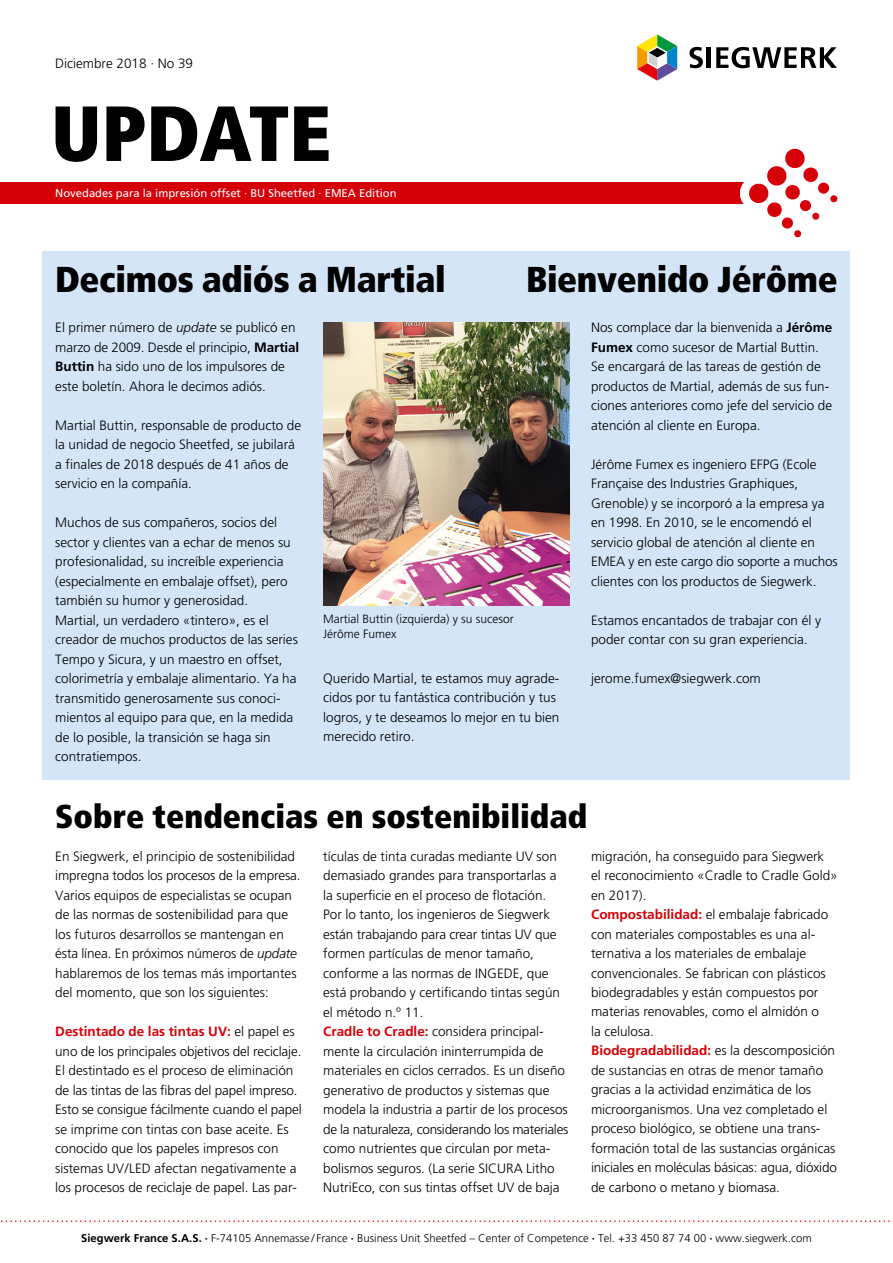
<style>
.page{position:relative;width:893px;height:1263px;background:#fff}
.page>*{position:absolute;margin:0;border:0;box-sizing:border-box;transform-origin:0 0}
.t1{font:900 condensed 78px "Frutiger";color:#000}
.t2{font:900 condensed 36px "Frutiger";letter-spacing:-.01em;color:#000}
.t3{font:900 condensed 33px "Frutiger";color:#000}
.t4{font:300 13.5px/19.5px "Frutiger";color:#000}
.t5{font:300 12px/14.4px "Frutiger";color:#000}
.t6{font:300 11.25px "Frutiger";letter-spacing:.005em;color:#000}
.t7{font:11.25px "Frutiger";color:#fff}
.s1{font-weight:700}
.s2{font-style:italic}
.s3{font-weight:700;color:#d50008}
</style>
<div class="page">
<svg style="left:637px;top:34px;width:41px;height:47px"></svg>
<svg style="left:689px;top:47px;width:14px;height:21px"></svg>
<hr style="left:707px;top:47px;width:4px;height:21px;background:#000">
<svg style="left:716px;top:47px;width:121px;height:21px"></svg>
<div style="left:0;top:183px;width:748px;height:21px;background:#d50008"></div>
<svg style="left:1px;top:1220px;width:892px;height:2px"></svg>
<svg style="left:725px;top:148px;width:113px;height:90px"></svg>
<div style="left:43px;top:251px;width:807px;height:528px;background:#d3e5f7"></div>
<img style="left:323px;top:322px;width:247px;height:284px">
<p class="t4" style="left:55px;top:53px;width:140px">Diciembre 2018 · No 39</p>
<h1 class="t1" style="left:51px;top:86px;width:282px">UPDATE</h1>
<p class="t7" style="left:55px;top:186px;width:343px">Novedades para la impresión offset · BU Sheetfed · EMEA Edition</p>
<h2 class="t2" style="left:55px;top:258px;width:392px">Decimos adiós a Martial</h2>
<h2 class="t2" style="left:526px;top:258px;width:313px">Bienvenido Jérôme</h2>
<p class="t4" style="left:591px;top:318px;width:243px">Nos complace dar la bienvenida a <span class="s1">Jérôme Fumex</span> como sucesor de Martial Buttin.<br>Se encargará de las tareas de gestión de productos de Martial, además de sus fun&shy;ciones anteriores como jefe del servicio de atención al cliente en Europa.</p>
<p class="t4" style="left:591px;top:454px;width:248px">Jérôme Fumex es ingeniero EFPG (Ecole Française des Industries Graphiques, Grenoble) y se incorporó a la empresa ya en 1998. En 2010, se le encomendó el servicio global de atención al cliente en EMEA y en este cargo dio soporte a muchos clientes con los productos de Siegwerk.</p>
<p class="t4" style="left:591px;top:610px;width:231px">Estamos encantados de trabajar con él y poder contar con su gran experiencia.</p>
<p class="t4" style="left:591px;top:669px;width:171px">jerome.fumex@siegwerk.com</p>
<p class="t4" style="left:55px;top:318px;width:245px">El primer número de <span class="s2">update</span> se publicó en marzo de 2009. Desde el principio, <span class="s1">Martial Buttin</span> ha sido uno de los impulsores de este boletín. Ahora le decimos adiós.</p>
<p class="t4" style="left:55px;top:415px;width:247px">Martial Buttin, responsable de producto de la unidad de negocio Sheetfed, se jubilará a finales de 2018 después de 41 años de servicio en la compañía.</p>
<p class="t4" style="left:55px;top:513px;width:244px">Muchos de sus compañeros, socios del sector y clientes van a echar de menos su profesionalidad, su increíble experiencia (especialmente en embalaje offset), pero también su humor y generosidad.<br>Martial, un verdadero «tintero», es el creador de muchos productos de las series Tempo y Sicura, y un maestro en offset, colorimetría y embalaje alimentario. Ya ha transmitido generosamente sus conoci&shy;mientos al equipo para que, en la medida de lo posible, la transición se haga sin contratiempos.</p>
<p class="t5" style="left:323px;top:612px;width:192px">Martial Buttin (izquierda) y su sucesor<br>Jérôme Fumex</p>
<p class="t4" style="left:323px;top:669px;width:238px">Querido Martial, te estamos muy agrade&shy;cidos por tu fantástica contribución y tus logros, y te deseamos lo mejor en tu bien merecido retiro.</p>
<h3 class="t3" style="left:55px;top:796px;width:534px">Sobre tendencias en sostenibilidad</h3>
<p class="t4" style="left:323px;top:846px;width:247px">tículas de tinta curadas mediante UV son demasiado grandes para transportarlas a la superficie en el proceso de flotación.<br>Por lo tanto, los ingenieros de Siegwerk están trabajando para crear tintas UV que formen partículas de menor tamaño, conforme a las normas de INGEDE, que está probando y certificando tintas según el método n.º 11.<br><span class="s3">Cradle to Cradle:</span> considera principal&shy;mente la circulación ininterrumpida de materiales en ciclos cerrados. Es un diseño generativo de productos y sistemas que modela la industria a partir de los procesos de la naturaleza, considerando los materiales como nutrientes que circulan por meta&shy;bolismos seguros. (La serie SICURA Litho NutriEco, con sus tintas offset UV de baja</p>
<p class="t4" style="left:591px;top:846px;width:248px">migración, ha conseguido para Siegwerk<br>el reconocimiento «Cradle to Cradle Gold» en 2017).<br><span class="s3">Compostabilidad:</span> el embalaje fabricado con materiales compostables es una al&shy;ternativa a los materiales de embalaje convencionales. Se fabrican con plásticos biodegradables y están compuestos por materias renovables, como el almidón o<br>la celulosa.<br><span class="s3">Biodegradabilidad:</span> es la descomposición de sustancias en otras de menor tamaño gracias a la actividad enzimática de los microorganismos. Una vez completado el proceso biológico, se obtiene una trans&shy;formación total de las sustancias orgánicas iniciales en moléculas básicas: agua, dióxido de carbono o metano y biomasa.</p>
<p class="t4" style="left:55px;top:846px;width:247px">En Siegwerk, el principio de sostenibilidad impregna todos los procesos de la empresa.<br>Varios equipos de especialistas se ocupan de las normas de sostenibilidad para que los futuros desarrollos se mantengan en ésta línea. En próximos números de <span class="s2">update </span>hablaremos de los temas más importantes del momento, que son los siguientes:</p>
<p class="t4" style="left:55px;top:1022px;width:248px"><span class="s3">Destintado de las tintas UV:</span> el papel es uno de los principales objetivos del reciclaje.<br>El destintado es el proceso de eliminación de las tintas de las fibras del papel impreso.<br>Esto se consigue fácilmente cuando el papel se imprime con tintas con base aceite. Es conocido que los papeles impresos con sistemas UV/LED afectan negativamente a los procesos de reciclaje de papel. Las par-</p>
<p class="t6" style="left:81px;top:1231px;width:732px"><span class="s1">Siegwerk France S.A.S. ·</span> F-74105 Annemasse/ France <span class="s1">·</span> Business Unit Sheetfed – Center of Competence <span class="s1">·</span> Tel. +33 450 87 74 00 <span class="s1">·</span> www.siegwerk.com</p>
</div>
